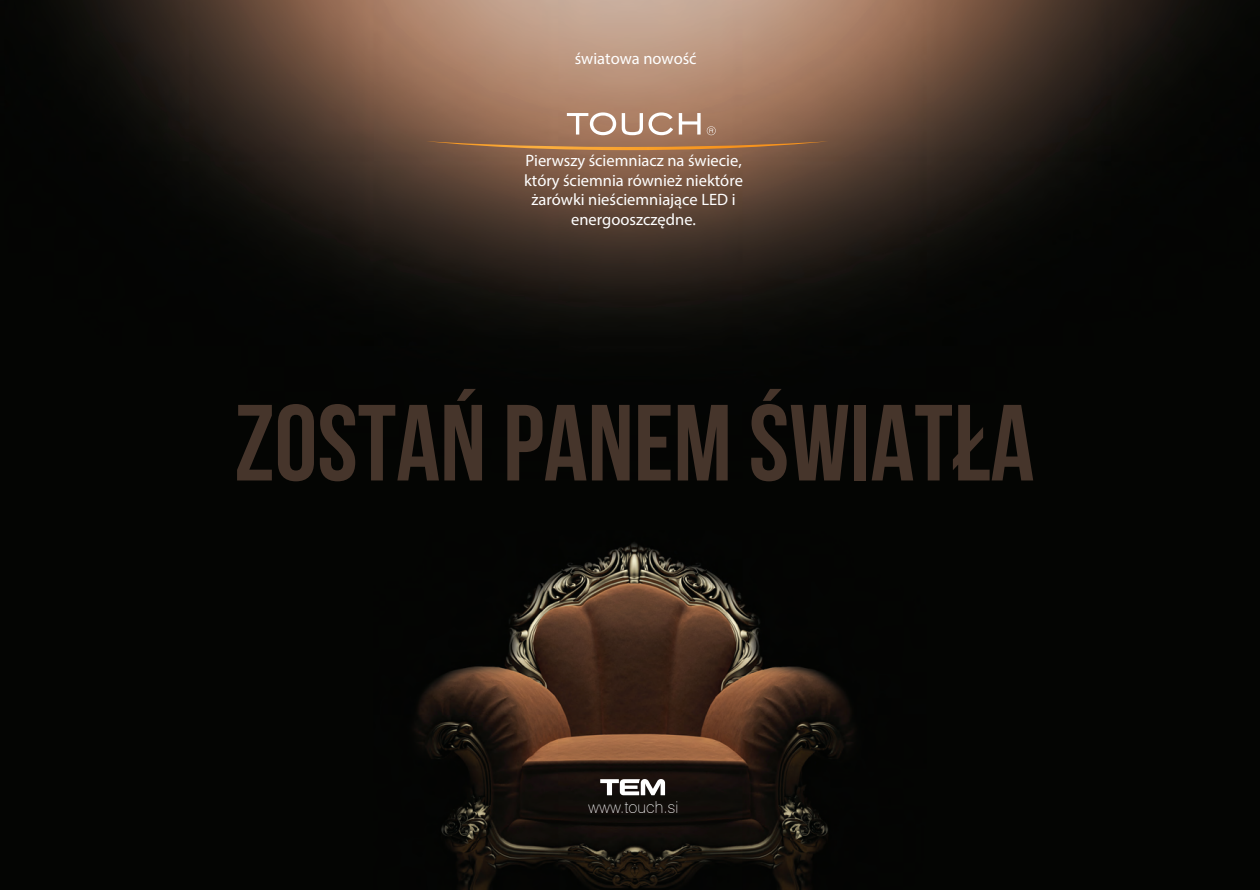
<style>
.page{position:relative;width:1260px;height:890px;background:#fff}
.page>*{position:absolute;margin:0;border:0;box-sizing:border-box;transform-origin:0 0}
.t1{font:108px "Bebas Neue";color:#46352b}
.t2{font:16.5px/19.5px "Myriad Pro";color:#fff;text-align:center}
.t3{font:100 16.5px "Swiss 721 BT";color:#fff}
</style>
<div class="page">
<img style="left:0;top:0;width:1260px;height:890px">
<svg style="left:600px;top:777px;width:65px;height:18px"></svg>
<svg style="left:426px;top:141px;width:402px;height:9px;background:#a57245"></svg>
<svg style="left:567px;top:112px;width:134px;height:23px"></svg>
<svg style="left:707px;top:126px;width:9px;height:9px"></svg>
<p class="t2" style="left:575px;top:48px;width:123px">światowa nowość</p>
<p class="t2" style="left:524px;top:151px;width:220px">Pierwszy ściemniacz na świecie, który ściemnia również niektóre żarówki nieściemniające LED i energooszczędne.</p>
<h1 class="t1" style="left:235px;top:384px;width:801px">ZOSTAŃ PANEM ŚWIATŁA</h1>
<p class="t3" style="left:588px;top:797px;width:92px">www.touch.si</p>
</div>
